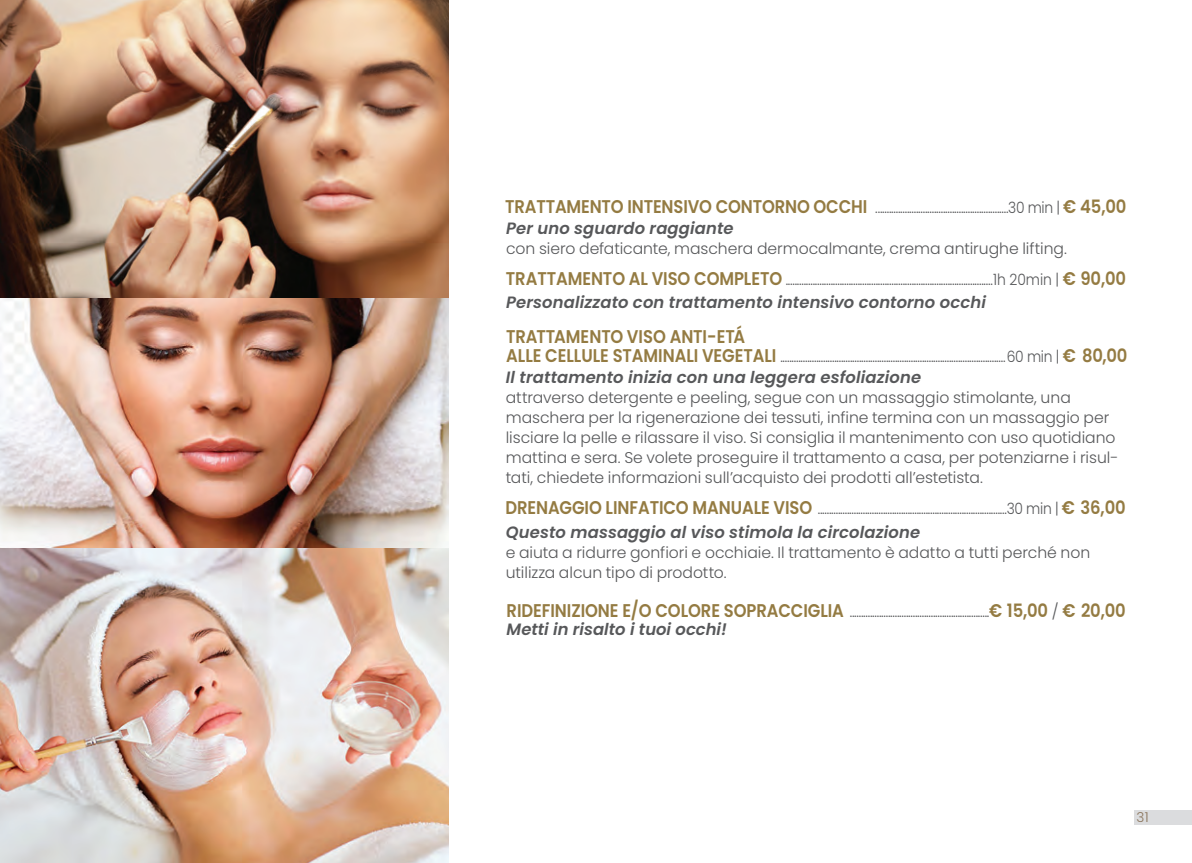
<style>
.page{position:relative;width:1192px;height:863px;background:#fff}
.page>*{position:absolute;margin:0;border:0;box-sizing:border-box;transform-origin:0 0}
.t1{font:600 18.4px "Poppins";letter-spacing:-.005em;color:#947b42;scale:.89 1}
.t2{font:italic 600 16.4px "Poppins";letter-spacing:.01em;color:#57585a}
.t3{font:300 15.6px/20px "Poppins";letter-spacing:-.005em;color:#57585a}
.t4{font:300 15.6px "Poppins";letter-spacing:-.005em;color:#57585a;scale:.89 1}
.t5{font:300 13.6px "Poppins";color:#8a745b}
.s1{font-weight:600;font-size:18.4px;color:#947b42}
</style>
<div class="page">
<div style="left:1134px;top:810px;width:58px;height:15px;background:#dbdcde"></div>
<img style="left:0;top:0;width:448px;height:863px">
<p class="t4" style="left:505px;top:198px;width:699px"><span class="s1">TRATTAMENTO INTENSIVO CONTORNO OCCHI</span> ...........................................................30 min | <span class="s1">€ 45,00</span></p>
<p class="t2" style="left:506px;top:219px;width:229px">Per uno sguardo raggiante</p>
<p class="t3" style="left:506px;top:233px;width:622px;line-height:31px">con siero defaticante, maschera dermocalmante, crema antirughe lifting.<br><span class="s1">TRATTAMENTO AL VISO COMPLETO</span> ............................................................................................1h 20min | <span class="s1">€ 90,00</span></p>
<p class="t2" style="left:506px;top:293px;width:481px">Personalizzato con trattamento intensivo contorno occhi</p>
<p class="t1" style="left:506px;top:326px;width:270px">TRATTAMENTO VISO ANTI-ETÁ</p>
<p class="t4" style="left:506px;top:348px;width:699px"><span class="s1">ALLE CELLULE STAMINALI VEGETALI</span> ....................................................................................................60 min | <span class="s1">€ 80,00</span></p>
<p class="t2" style="left:506px;top:368px;width:417px">Il trattamento inizia con una leggera esfoliazione</p>
<p class="t3" style="left:506px;top:388px;width:614px">attraverso detergente e peeling, segue con un massaggio stimolante, una maschera per la rigenerazione dei tessuti, infine termina con un massaggio per lisciare la pelle e rilassare il viso. Si consiglia il mantenimento con uso quotidiano mattina e sera. Se volete proseguire il trattamento a casa, per potenziarne i risul&shy;tati, chiedete informazioni sull’acquisto dei prodotti all’estetista.</p>
<p class="t4" style="left:505px;top:499px;width:698px"><span class="s1">DRENAGGIO LINFATICO MANUALE VISO</span> ....................................................................................30 min | <span class="s1">€ 36,00</span></p>
<p class="t2" style="left:506px;top:522px;width:416px">Questo massaggio al viso stimola la circolazione</p>
<p class="t3" style="left:506px;top:542px;width:586px">e aiuta a ridurre gonfiori e occhiaie. Il trattamento è adatto a tutti perché non utilizza alcun tipo di prodotto.</p>
<p class="t4" style="left:507px;top:602px;width:697px"><span class="s1">RIDEFINIZIONE E/O COLORE SOPRACCIGLIA</span> ..............................................................<span class="s1">€ 15,00</span> / <span class="s1">€ 20,00</span></p>
<p class="t2" style="left:507px;top:619px;width:222px">Metti in risalto i tuoi occhi!</p>
<p class="t5" style="left:1137px;top:810px;width:14px">31</p>
</div>
